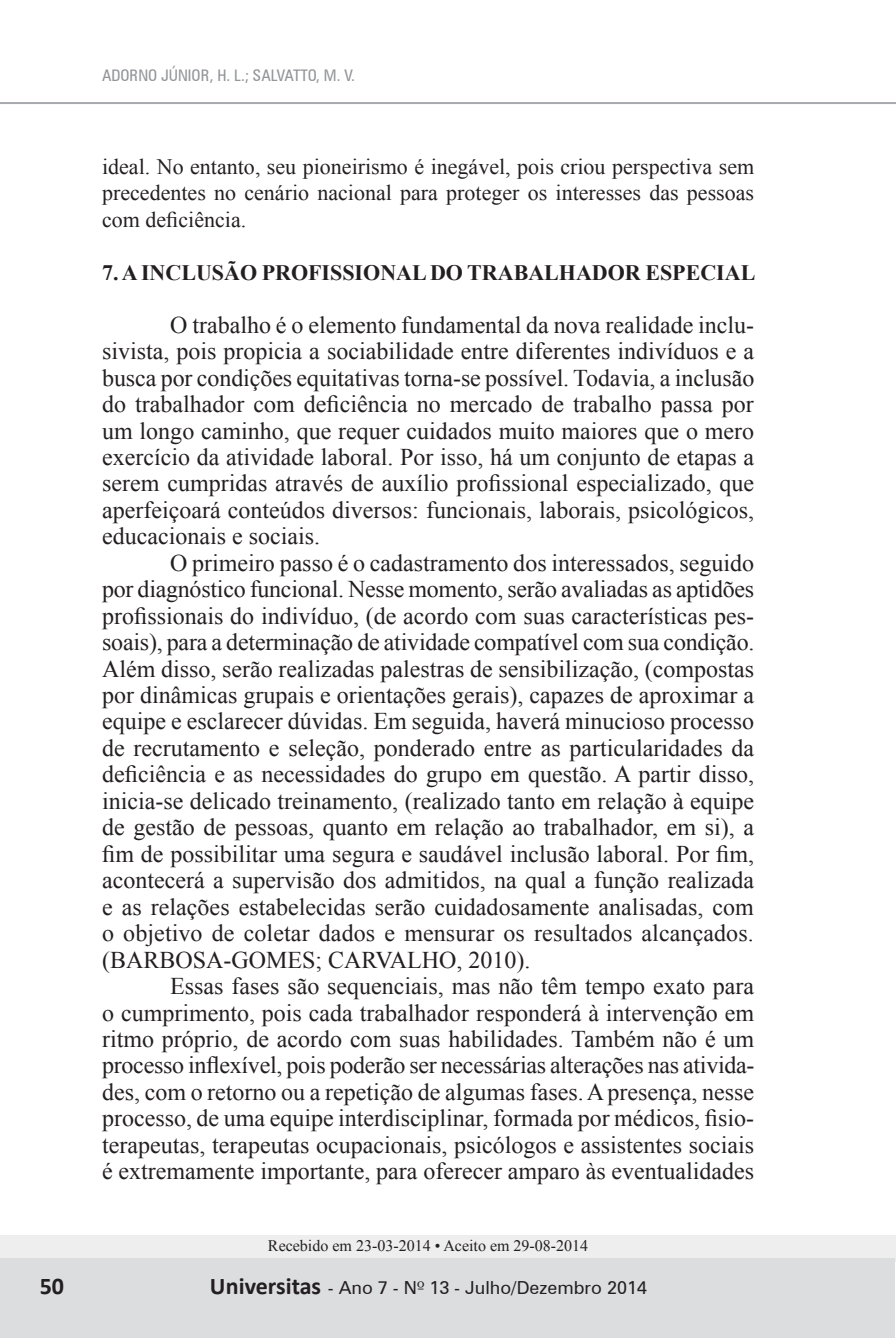
<style>
.page{position:relative;width:896px;height:1338px;background:#fff}
.page>*{position:absolute;margin:0;border:0;box-sizing:border-box;transform-origin:0 0}
.t1{font:24px/26.4px "Times New Roman";color:#231f20;text-align:justify}
.t2{font:700 24px "Calibri";color:#231f20}
.t3{font:22px/26.4px "Times New Roman";color:#231f20;text-align:justify}
.t4{font:700 22px "Times New Roman";color:#231f20}
.t5{font:18px "Zurich BT";color:#231f20}
.t6{font:16px "Times New Roman";color:#231f20}
.t7{font:condensed 16px "Zurich BT";color:#939598}
.s1{font-family:"Calibri";font-weight:700;font-size:24px}
.s2{font-family:"Zapf Humanist 601 BT"}
</style>
<div class="page">
<div style="left:0;top:1235px;width:895px;height:27px;background:#eeeeef"></div>
<div style="left:0;top:1259px;width:895px;height:79px;background:#dcdddf"></div>
<hr style="left:0;top:102px;width:896px;height:2px;background:#a8a9ad">
<p class="t7" style="left:102px;top:65px;width:254px">ADORNO JÚNIOR, H. L.; SALVATTO, M. V.</p>
<p class="t3" style="left:102px;top:153px;width:653px">ideal. No entanto, seu pioneirismo é inegável, pois criou perspectiva sem precedentes no cenário nacional para proteger os interesses das pessoas com deficiência.</p>
<p class="t4" style="left:102px;top:257px;width:655px">7. A INCLUSÃO PROFISSIONAL DO TRABALHADOR ESPECIAL</p>
<p class="t1" style="left:102px;top:311px;width:654px;text-indent:68px">O trabalho é o elemento fundamental da nova realidade inclu&shy;sivista, pois propicia a sociabilidade entre diferentes indivíduos e a busca por condições equitativas torna-se possível. Todavia, a inclusão do trabalhador com deficiência no mercado de trabalho passa por um longo caminho, que requer cuidados muito maiores que o mero exercício da atividade laboral. Por isso, há um conjunto de etapas a serem cumpridas através de auxílio profissional especializado, que aperfeiçoará conteúdos diversos: funcionais, laborais, psicológicos, educacionais e sociais.</p>
<p class="t1" style="left:102px;top:549px;width:654px;text-indent:68px">O primeiro passo é o cadastramento dos interessados, seguido por diagnóstico funcional. Nesse momento, serão avaliadas as aptidões profissionais do indivíduo, (de acordo com suas características pes&shy;soais), para a determinação de atividade compatível com sua condição.<br>Além disso, serão realizadas palestras de sensibilização, (compostas por dinâmicas grupais e orientações gerais), capazes de aproximar a equipe e esclarecer dúvidas. Em seguida, haverá minucioso processo de recrutamento e seleção, ponderado entre as particularidades da deficiência e as necessidades do grupo em questão. A partir disso, inicia-se delicado treinamento, (realizado tanto em relação à equipe de gestão de pessoas, quanto em relação ao trabalhador, em si), a fim de possibilitar uma segura e saudável inclusão laboral. Por fim, acontecerá a supervisão dos admitidos, na qual a função realizada e as relações estabelecidas serão cuidadosamente analisadas, com o objetivo de coletar dados e mensurar os resultados alcançados. (BARBOSA-GOMES; CARVALHO, 2010).</p>
<p class="t1" style="left:102px;top:972px;width:654px;text-indent:68px">Essas fases são sequenciais, mas não têm tempo exato para o cumprimento, pois cada trabalhador responderá à intervenção em ritmo próprio, de acordo com suas habilidades. Também não é um processo inflexível, pois poderão ser necessárias alterações nas ativida&shy;des, com o retorno ou a repetição de algumas fases. A presença, nesse processo, de uma equipe interdisciplinar, formada por médicos, fisio&shy;terapeutas, terapeutas ocupacionais, psicólogos e assistentes sociais é extremamente importante, para oferecer amparo às eventualidades</p>
<p class="t6" style="left:268px;top:1235px;width:322px">Recebido em 23-03-2014 • Aceito em 29-08-2014</p>
<p class="t2" style="left:40px;top:1270px;width:26px">50</p>
<p class="t5" style="left:210px;top:1277px;width:438px"><span class="s1">Universitas</span> - Ano 7 - N<span class="s2">º</span> 13 - Julho/Dezembro 2014</p>
</div>
